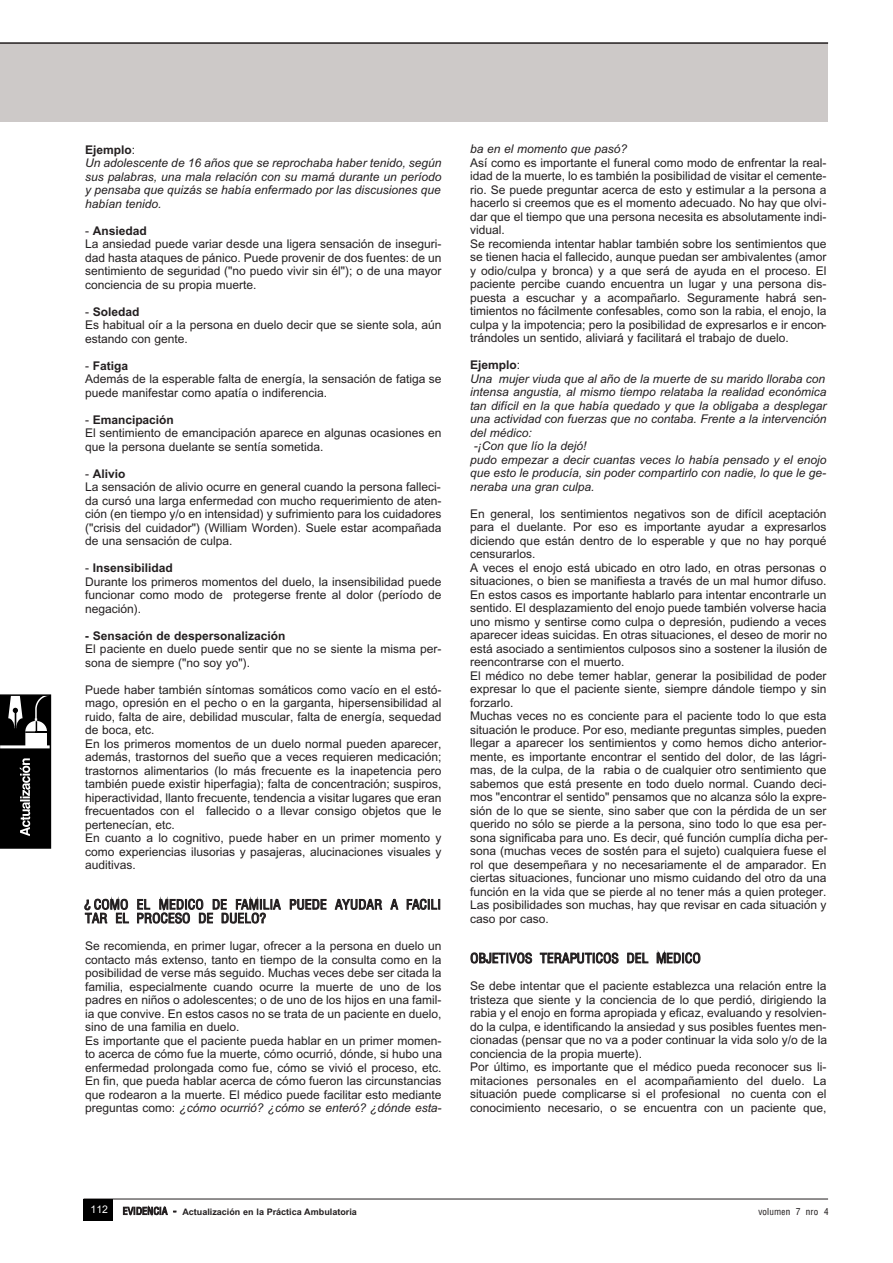
<style>
.page{position:relative;width:893px;height:1263px;background:#fff}
.page>*{position:absolute;margin:0;border:0;box-sizing:border-box;transform-origin:0 0}
.t1{font:15px/13.5px "Helvetica Conth";color:#231f20}
.t2{font:12px/13.5px "Arial";color:#231f20}
.t3{font:italic 12px/13.5px "Arial";color:#231f20}
.t4{font:700 12px "Arial";color:#231f20}
.t5{font:10.5px "Helvetica Conth";color:#231f20}
.t6{font:10.5px "Arial";color:#fff}
.t7{font:700 9px "Arial";color:#231f20}
.s1{font-weight:700;font-style:normal}
.s2{font-style:normal}
.s3{font-weight:700}
.s4{font-style:italic}
.s5{font-weight:400}
.s6{font-family:"Helvetica Conth";font-weight:400;font-size:11.25px}
</style>
<div class="page">
<div style="left:0;top:43px;width:828px;height:79px;background:#cdc9c8"></div>
<hr style="left:84px;top:1199px;width:744px;height:1px;background:#231f20">
<div style="left:84px;top:1199px;width:29px;height:21px;background:#000"></div>
<hr style="left:0;top:42px;width:828px;height:2px;background:#231f20">
<svg style="left:0;top:694px;width:51px;height:154px;background:#292929"></svg>
<p class="t3" style="left:85px;top:143px;width:358px"><span class="s1">Ejemplo</span><span class="s2">:<br></span>Un adolescente de 16 años que se reprochaba haber tenido, según sus palabras, una mala relación con su mamá durante un período y pensaba que quizás se había enfermado por las discusiones que habían tenido.</p>
<p class="t2" style="left:85px;top:224px;width:358px">- <span class="s3">Ansiedad<br></span>La ansiedad puede variar desde una ligera sensación de inseguri&shy;dad hasta ataques de pánico. Puede provenir de dos fuentes: de un sentimiento de seguridad ("no puedo vivir sin él"); o de una mayor conciencia de su propia muerte.</p>
<p class="t2" style="left:85px;top:305px;width:358px">- <span class="s3">Soledad<br></span>Es habitual oír a la persona en duelo decir que se siente sola, aún estando con gente.</p>
<p class="t2" style="left:85px;top:359px;width:358px">- <span class="s3">Fatiga<br></span>Además de la esperable falta de energía, la sensación de fatiga se puede manifestar como apatía o indiferencia.</p>
<p class="t2" style="left:85px;top:413px;width:358px">- <span class="s3">Emancipación<br></span>El sentimiento de emancipación aparece en algunas ocasiones en que la persona duelante se sentía sometida.</p>
<p class="t2" style="left:85px;top:467px;width:358px">- <span class="s3">Alivio<br></span>La sensación de alivio ocurre en general cuando la persona falleci&shy;da cursó una larga enfermedad con mucho requerimiento de aten&shy;ción (en tiempo y/o en intensidad) y sufrimiento para los cuidadores ("crisis del cuidador") (William Worden). Suele estar acompañada de una sensación de culpa.</p>
<p class="t2" style="left:85px;top:561px;width:358px">- <span class="s3">Insensibilidad<br></span>Durante los primeros momentos del duelo, la insensibilidad puede funcionar como modo de protegerse frente al dolor (período de negación).</p>
<p class="t4" style="left:85px;top:628px;width:202px">- Sensación de despersonalización</p>
<p class="t2" style="left:85px;top:642px;width:358px">El paciente en duelo puede sentir que no se siente la misma per&shy;sona de siempre ("no soy yo").</p>
<p class="t2" style="left:85px;top:683px;width:358px">Puede haber también síntomas somáticos como vacío en el estó&shy;mago, opresión en el pecho o en la garganta, hipersensibilidad al ruido, falta de aire, debilidad muscular, falta de energía, sequedad de boca, etc.<br>En los primeros momentos de un duelo normal pueden aparecer, además, trastornos del sueño que a veces requieren medicación; trastornos alimentarios (lo más frecuente es la inapetencia pero también puede existir hiperfagia); falta de concentración; suspiros, hiperactividad, llanto frecuente, tendencia a visitar lugares que eran frecuentados con el fallecido o a llevar consigo objetos que le pertenecían, etc.<br>En cuanto a lo cognitivo, puede haber en un primer momento y como experiencias ilusorias y pasajeras, alucinaciones visuales y auditivas.</p>
<p class="t1" style="left:85px;top:899px;width:357px;text-indent:9px">COMO EL MEDICO DE FAMILIA PUEDE AYUDAR A FACILI<br>TAR EL PROCESO DE DUELO?</p>
<p class="t2" style="left:85px;top:939px;width:358px">Se recomienda, en primer lugar, ofrecer a la persona en duelo un contacto más extenso, tanto en tiempo de la consulta como en la posibilidad de verse más seguido. Muchas veces debe ser citada la familia, especialmente cuando ocurre la muerte de uno de los padres en niños o adolescentes; o de uno de los hijos en una famil&shy;ia que convive. En estos casos no se trata de un paciente en duelo, sino de una familia en duelo.<br>Es importante que el paciente pueda hablar en un primer momen&shy;to acerca de cómo fue la muerte, cómo ocurrió, dónde, si hubo una enfermedad prolongada como fue, cómo se vivió el proceso, etc.<br>En fin, que pueda hablar acerca de cómo fueron las circunstancias que rodearon a la muerte. El médico puede facilitar esto mediante preguntas como: <span class="s4">¿cómo ocurrió? ¿cómo se enteró? ¿dónde esta-</span></p>
<p class="t1" style="left:91px;top:910px;width:8px;rotate:-180deg">?</p>
<p class="t3" style="left:470px;top:142px;width:158px">ba en el momento que pasó?</p>
<p class="t2" style="left:470px;top:156px;width:358px">Así como es importante el funeral como modo de enfrentar la real&shy;idad de la muerte, lo es también la posibilidad de visitar el cemente&shy;rio. Se puede preguntar acerca de esto y estimular a la persona a hacerlo si creemos que es el momento adecuado. No hay que olvi&shy;dar que el tiempo que una persona necesita es absolutamente indi&shy;vidual.<br>Se recomienda intentar hablar también sobre los sentimientos que se tienen hacia el fallecido, aunque puedan ser ambivalentes (amor y odio/culpa y bronca) y a que será de ayuda en el proceso. El paciente percibe cuando encuentra un lugar y una persona dis&shy;puesta a escuchar y a acompañarlo. Seguramente habrá sen&shy;timientos no fácilmente confesables, como son la rabia, el enojo, la culpa y la impotencia; pero la posibilidad de expresarlos e ir encon&shy;trándoles un sentido, aliviará y facilitará el trabajo de duelo.</p>
<p class="t4" style="left:470px;top:358px;width:52px">Ejemplo<span class="s5">:</span></p>
<p class="t3" style="left:470px;top:372px;width:356px">Una mujer viuda que al año de la muerte de su marido lloraba con</p>
<p class="t3" style="left:470px;top:385px;width:358px">intensa angustia, al mismo tiempo relataba la realidad económica</p>
<p class="t3" style="left:470px;top:399px;width:358px">tan difícil en la que había quedado y que la obligaba a desplegar</p>
<p class="t3" style="left:470px;top:412px;width:358px">una actividad con fuerzas que no contaba. Frente a la intervención</p>
<p class="t3" style="left:470px;top:426px;width:63px">del médico:</p>
<p class="t3" style="left:474px;top:439px;width:114px">-¡Con que lío la dejó!</p>
<p class="t3" style="left:470px;top:453px;width:358px">pudo empezar a decir cuantas veces lo había pensado y el enojo</p>
<p class="t3" style="left:470px;top:466px;width:357px">que esto le producía, sin poder compartirlo con nadie, lo que le ge-</p>
<p class="t3" style="left:470px;top:480px;width:126px">neraba una gran culpa.</p>
<p class="t2" style="left:470px;top:507px;width:359px">En general, los sentimientos negativos son de difícil aceptación para el duelante. Por eso es importante ayudar a expresarlos diciendo que están dentro de lo esperable y que no hay porqué censurarlos.<br>A veces el enojo está ubicado en otro lado, en otras personas o situaciones, o bien se manifiesta a través de un mal humor difuso.<br>En estos casos es importante hablarlo para intentar encontrarle un sentido. El desplazamiento del enojo puede también volverse hacia uno mismo y sentirse como culpa o depresión, pudiendo a veces aparecer ideas suicidas. En otras situaciones, el deseo de morir no está asociado a sentimientos culposos sino a sostener la ilusión de reencontrarse con el muerto.<br>El médico no debe temer hablar, generar la posibilidad de poder expresar lo que el paciente siente, siempre dándole tiempo y sin forzarlo.<br>Muchas veces no es conciente para el paciente todo lo que esta situación le produce. Por eso, mediante preguntas simples, pueden llegar a aparecer los sentimientos y como hemos dicho anterior&shy;mente, es importante encontrar el sentido del dolor, de las lágri&shy;mas, de la culpa, de la rabia o de cualquier otro sentimiento que sabemos que está presente en todo duelo normal. Cuando deci&shy;mos "encontrar el sentido" pensamos que no alcanza sólo la expre&shy;sión de lo que se siente, sino saber que con la pérdida de un ser querido no sólo se pierde a la persona, sino todo lo que esa per&shy;sona significaba para uno. Es decir, qué función cumplía dicha per&shy;sona (muchas veces de sostén para el sujeto) cualquiera fuese el rol que desempeñara y no necesariamente el de amparador. En ciertas situaciones, funcionar uno mismo cuidando del otro da una función en la vida que se pierde al no tener más a quien proteger.<br>Las posibilidades son muchas, hay que revisar en cada situación y caso por caso.</p>
<p class="t1" style="left:470px;top:952px;width:232px">OBJETIVOS TERAPUÉ TICOS DEL MEÉ DICO</p>
<p class="t2" style="left:470px;top:979px;width:358px">Se debe intentar que el paciente establezca una relación entre la tristeza que siente y la conciencia de lo que perdió, dirigiendo la rabia y el enojo en forma apropiada y eficaz, evaluando y resolvien&shy;do la culpa, e identificando la ansiedad y sus posibles fuentes men&shy;cionadas (pensar que no va a poder continuar la vida solo y/o de la conciencia de la propia muerte).<br>Por último, es importante que el médico pueda reconocer sus li&shy;mitaciones personales en el acompañamiento del duelo. La situación puede complicarse si el profesional no cuenta con el conocimiento necesario, o se encuentra con un paciente que,</p>
<p class="t6" style="left:91px;top:1203px;width:19px">112</p>
<p class="t7" style="left:123px;top:1206px;width:236px"><span class="s6">EVIDENCIA -</span> Actualización en la Práctica Ambulatoria</p>
<p class="t5" style="left:758px;top:1207px;width:72px">volumen 7 nro 4</p>
</div>
